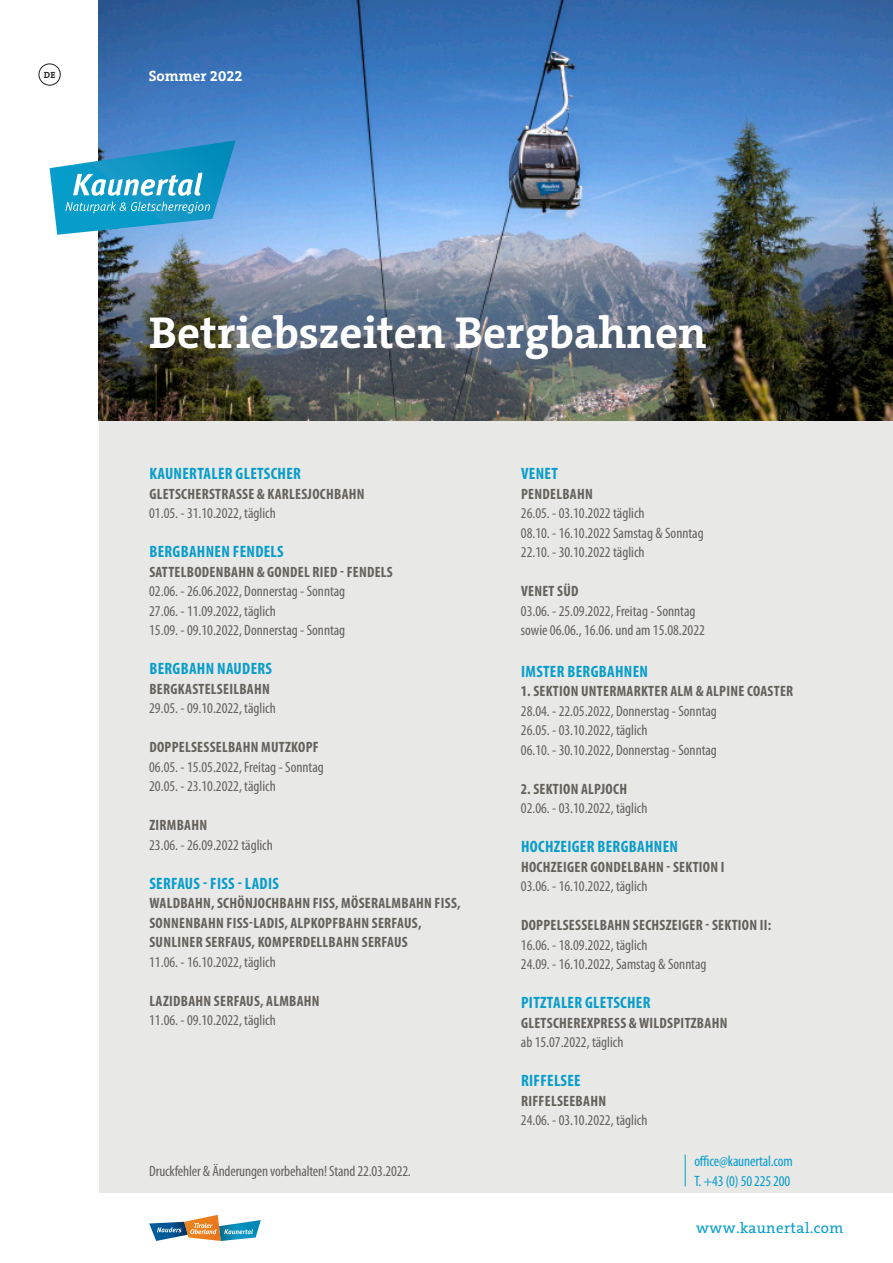
<style>
.page{position:relative;width:893px;height:1263px;background:#fff}
.page>*{position:absolute;margin:0;border:0;box-sizing:border-box;transform-origin:0 0}
.t1{font:700 45px "The Serif C5";color:#fff}
.Datum{font:700 condensed 16.5px "Myriad Pro";letter-spacing:.02em;color:#079dca}
.t2{font:condensed 15px/19.5px "Myriad Pro";color:#64615b}
.Datum-2{font:700 condensed 15px/19.5px "Myriad Pro";letter-spacing:.02em;color:#64615b}
.t3{font:condensed 15px "Myriad Pro";letter-spacing:-.01em;color:#079dca}
.t4{font:15px "The Serif C5";letter-spacing:.03em;color:#079dca}
.t5{font:700 15px "The Serif C5";color:#fff}
.t6{font:700 9px "The Serif C5";color:#231f20}
.s1{font-weight:400}
</style>
<div class="page">
<div style="left:100px;top:0;width:793px;height:1193px;background:#e8e8e7"></div>
<img style="left:99px;top:0;width:794px;height:421px">
<div style="left:39px;top:64px;width:21px;height:21px;border:1px solid #231f20;border-radius:50%"></div>
<svg style="left:149px;top:1215px;width:112px;height:26px"></svg>
<svg style="left:50px;top:140px;width:186px;height:95px;background:#4aaad4"></svg>
<hr style="left:685px;top:1154px;width:1px;height:32px;background:#079dca">
<p class="t6" style="left:44px;top:69px;width:13px">DE</p>
<p class="t5" style="left:149px;top:67px;width:96px">Sommer 2022</p>
<p class="t1" style="left:149px;top:304px;width:559px">Betriebszeiten Bergbahnen</p>
<p class="Datum" style="left:149px;top:463px;width:153px">KAUNERTALER GLETSCHER</p>
<p class="Datum-2" style="left:149px;top:483px;width:217px">GLETSCHERSTRASSE &amp; KARLESJOCHBAHN</p>
<p class="t2" style="left:149px;top:503px;width:128px">01.05. - 31.10.2022, täglich</p>
<p class="Datum" style="left:149px;top:541px;width:136px">BERGBAHNEN FENDELS</p>
<p class="Datum-2" style="left:149px;top:561px;width:245px">SATTELBODENBAHN &amp; GONDEL RIED - FENDELS</p>
<p class="t2" style="left:149px;top:581px;width:198px">02.06. - 26.06.2022, Donnerstag - Sonntag</p>
<p class="t2" style="left:149px;top:601px;width:128px">27.06. - 11.09.2022, täglich</p>
<p class="t2" style="left:149px;top:620px;width:198px">15.09. - 09.10.2022, Donnerstag - Sonntag</p>
<p class="Datum" style="left:149px;top:658px;width:124px">BERGBAHN NAUDERS</p>
<p class="Datum-2" style="left:149px;top:678px;width:122px">BERGKASTELSEILBAHN</p>
<p class="t2" style="left:149px;top:698px;width:128px">29.05. - 09.10.2022, täglich</p>
<p class="Datum-2" style="left:149px;top:737px;width:171px">DOPPELSESSELBAHN MUTZKOPF</p>
<p class="t2" style="left:149px;top:757px;width:176px">06.05. - 15.05.2022, Freitag - Sonntag<br>20.05. - 23.10.2022, täglich</p>
<p class="Datum-2" style="left:149px;top:815px;width:59px">ZIRMBAHN</p>
<p class="t2" style="left:149px;top:835px;width:125px">23.06. - 26.09.2022 täglich</p>
<p class="Datum" style="left:149px;top:873px;width:131px">SERFAUS - FISS - LADIS</p>
<p class="Datum-2" style="left:149px;top:893px;width:313px">WALDBAHN, SCHÖNJOCHBAHN FISS, MÖSERALMBAHN FISS,</p>
<p class="Datum-2" style="left:149px;top:912px;width:274px">SONNENBAHN FISS-LADIS, ALPKOPFBAHN SERFAUS,</p>
<p class="Datum-2" style="left:149px;top:932px;width:260px">SUNLINER SERFAUS, KOMPERDELLBAHN SERFAUS<br><span class="s1">11.06. - 16.10.2022, täglich</span></p>
<p class="Datum-2" style="left:149px;top:990px;width:172px">LAZIDBAHN SERFAUS, ALMBAHN</p>
<p class="t2" style="left:149px;top:1010px;width:128px">11.06. - 09.10.2022, täglich</p>
<p class="t2" style="left:149px;top:1161px;width:263px">Druckfehler &amp; Änderungen vorbehalten! Stand 22.03.2022.</p>
<p class="Datum" style="left:521px;top:463px;width:38px">VENET</p>
<p class="Datum-2" style="left:521px;top:483px;width:73px">PENDELBAHN</p>
<p class="t2" style="left:521px;top:503px;width:125px">26.05. - 03.10.2022 täglich</p>
<p class="t2" style="left:521px;top:523px;width:184px">08.10. - 16.10.2022 Samstag &amp; Sonntag<br>22.10. - 30.10.2022 täglich</p>
<p class="Datum-2" style="left:521px;top:581px;width:59px">VENET SÜD</p>
<p class="t2" style="left:521px;top:601px;width:176px">03.06. - 25.09.2022, Freitag - Sonntag</p>
<p class="t2" style="left:521px;top:620px;width:186px">sowie 06.06., 16.06. und am 15.08.2022</p>
<p class="Datum" style="left:521px;top:661px;width:128px">IMSTER BERGBAHNEN</p>
<p class="Datum-2" style="left:521px;top:681px;width:274px">1. SEKTION UNTERMARKTER ALM &amp; ALPINE COASTER</p>
<p class="t2" style="left:521px;top:701px;width:198px">28.04. - 22.05.2022, Donnerstag - Sonntag</p>
<p class="t2" style="left:521px;top:720px;width:128px">26.05. - 03.10.2022, täglich</p>
<p class="t2" style="left:521px;top:740px;width:198px">06.10. - 30.10.2022, Donnerstag - Sonntag</p>
<p class="Datum-2" style="left:521px;top:778px;width:108px">2. SEKTION ALPJOCH</p>
<p class="t2" style="left:521px;top:798px;width:128px">02.06. - 03.10.2022, täglich</p>
<p class="Datum" style="left:521px;top:836px;width:158px">HOCHZEIGER BERGBAHNEN</p>
<p class="Datum-2" style="left:521px;top:856px;width:205px">HOCHZEIGER GONDELBAHN - SEKTION I</p>
<p class="t2" style="left:521px;top:876px;width:128px">03.06. - 16.10.2022, täglich</p>
<p class="Datum-2" style="left:521px;top:915px;width:252px">DOPPELSESSELBAHN SECHSZEIGER - SEKTION II:</p>
<p class="t2" style="left:521px;top:935px;width:128px">16.06. - 18.09.2022, täglich</p>
<p class="t2" style="left:521px;top:954px;width:187px">24.09. - 16.10.2022, Samstag &amp; Sonntag</p>
<p class="Datum" style="left:521px;top:992px;width:131px">PITZTALER GLETSCHER</p>
<p class="Datum-2" style="left:521px;top:1012px;width:208px">GLETSCHEREXPRESS &amp; WILDSPITZBAHN</p>
<p class="t2" style="left:521px;top:1032px;width:104px">ab 15.07.2022, täglich</p>
<p class="Datum" style="left:521px;top:1070px;width:61px">RIFFELSEE</p>
<p class="Datum-2" style="left:521px;top:1090px;width:87px">RIFFELSEEBAHN</p>
<p class="t2" style="left:521px;top:1110px;width:128px">24.06. - 03.10.2022, täglich</p>
<p class="t3" style="left:694px;top:1152px;width:100px">office@kaunertal.com</p>
<p class="t3" style="left:694px;top:1172px;width:97px">T. +43 (0) 50 225 200</p>
<p class="t4" style="left:696px;top:1219px;width:149px">www.kaunertal.com</p>
</div>
